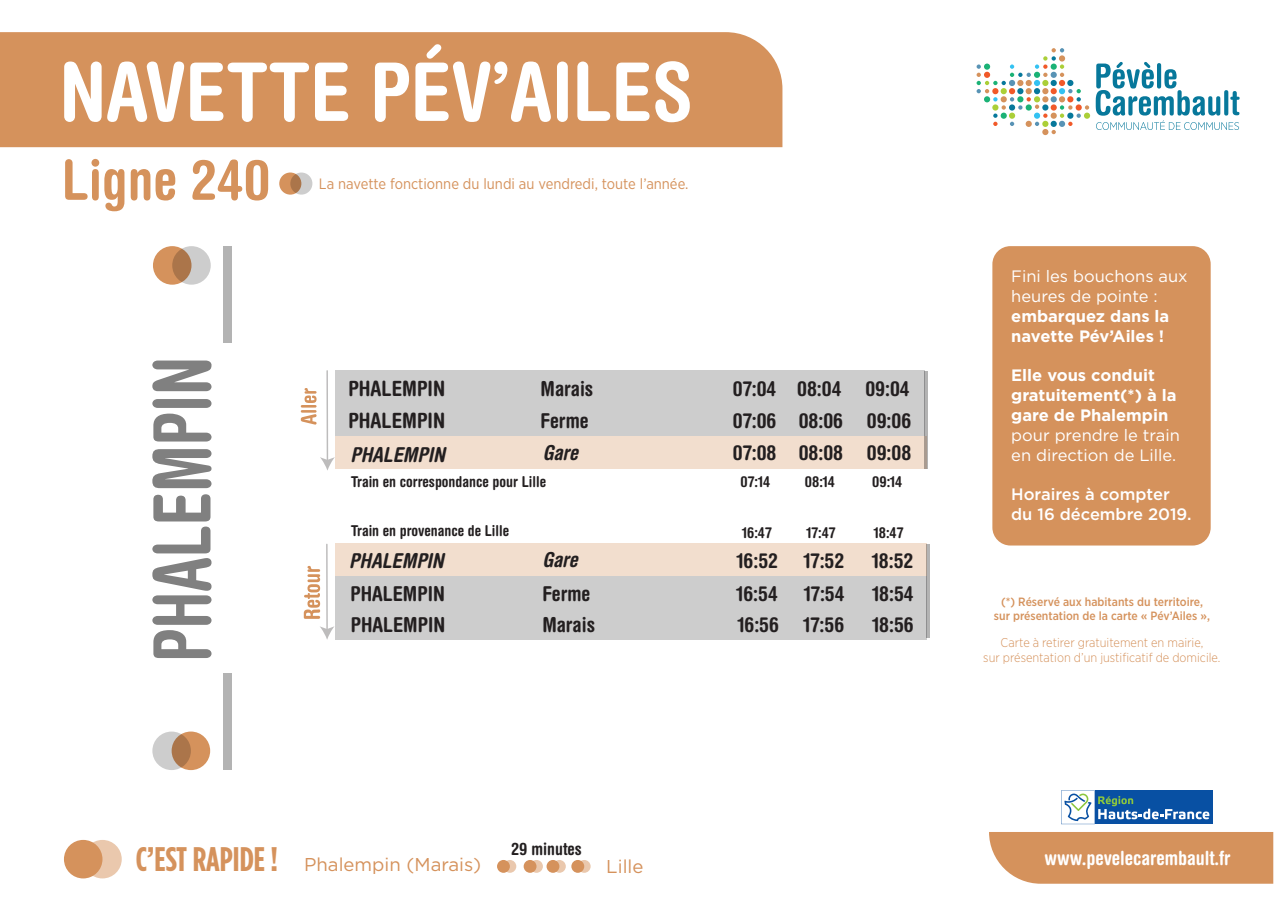
<style>
.page{position:relative;width:1280px;height:910px;background:#fff}
.page>*{position:absolute;margin:0;border:0;box-sizing:border-box;transform-origin:0 0}
.t1{font:700 condensed 81px "Helvetica Rounded LT";color:#fff}
.t2{font:700 condensed 55.5px "Helvetica Rounded LT";color:#d5925c}
.t3{font:700 condensed 21.15px/32.2px "Helvetica Rounded LT";color:#231f20}
.t4{font:700 condensed 20.55px/32.2px "Helvetica Rounded LT";color:#231f20}
.t5{font:italic 700 condensed 20.55px "Helvetica Rounded LT";color:#231f20}
.t6{font:700 condensed 19.5px "Helvetica Rounded LT";color:#fff}
.t7{font:18.6px "Gotham";color:#d5925c}
.t8{font:700 condensed 17.1px "Helvetica Rounded";color:#231f20}
.t9{font:700 16.5px/19.8px "Gotham";color:#fff}
.t10{font:16.5px/19.8px "Gotham";color:#fff}
.t11{font:500 16.5px/19.8px "Gotham";color:#fff}
.t12{font:700 condensed 15px "Helvetica Rounded";color:#231f20}
.t13{font:15px "Gotham Narrow";color:#d5925c}
.t14{font:300 12.75px/15.3px "Gotham Narrow";color:#d5925c;text-align:center}
.t15{font:500 12px/13.5px "Gotham Narrow";color:#d5925c;text-align:center}
.s1{font-family:"Gotham Condensed";font-weight:700;font-size:34.05px}
</style>
<div class="page">
<div style="left:336px;top:437px;width:591px;height:32px;background:#f2dece"></div>
<div style="left:336px;top:576px;width:591px;height:64px;background:#cdcdcd"></div>
<div style="left:0;top:32px;width:782px;height:115px;background:#d5925c"></div>
<svg style="left:976px;top:48px;width:114px;height:87px"></svg>
<svg style="left:1096px;top:62px;width:143px;height:68px"></svg>
<div style="left:64px;top:840px;width:38px;height:38px;background:#d5925c;border-radius:50%"></div>
<svg style="left:83px;top:840px;width:39px;height:38px"></svg>
<div style="left:497px;top:860px;width:13px;height:13px;background:#d5925c;border-radius:50%"></div>
<svg style="left:503px;top:860px;width:13px;height:13px"></svg>
<div style="left:524px;top:860px;width:12px;height:13px;background:#d5925c;border-radius:50%"></div>
<svg style="left:530px;top:860px;width:13px;height:13px"></svg>
<div style="left:546px;top:860px;width:13px;height:13px;background:#d5925c;border-radius:50%"></div>
<svg style="left:553px;top:860px;width:13px;height:13px"></svg>
<div style="left:571px;top:860px;width:13px;height:13px;background:#d5925c;border-radius:50%"></div>
<svg style="left:578px;top:860px;width:13px;height:13px"></svg>
<div style="left:336px;top:544px;width:591px;height:32px;background:#f2dece"></div>
<div style="left:223px;top:673px;width:9px;height:97px;background:#b3b3b3"></div>
<div style="left:223px;top:246px;width:9px;height:97px;background:#b3b3b3"></div>
<div style="left:153px;top:246px;width:38px;height:39px;background:#d5925c;border-radius:50%"></div>
<svg style="left:172px;top:246px;width:39px;height:39px"></svg>
<div style="left:172px;top:731px;width:38px;height:39px;background:#d5925c;border-radius:50%"></div>
<svg style="left:152px;top:731px;width:39px;height:39px"></svg>
<svg style="left:926px;top:544px;width:4px;height:94px"></svg>
<div style="left:989px;top:832px;width:284px;height:52px;background:#d5925c"></div>
<div style="left:1095px;top:790px;width:118px;height:34px;background:#0850a3"></div>
<svg style="left:1061px;top:790px;width:148px;height:34px"></svg>
<svg style="left:304px;top:566px;width:16px;height:53px"></svg>
<svg style="left:301px;top:414px;width:16px;height:11px"></svg>
<hr style="left:301px;top:410px;width:16px;height:3px;background:#d5925c">
<hr style="left:301px;top:405px;width:16px;height:3px;background:#d5925c">
<svg style="left:305px;top:388px;width:12px;height:15px"></svg>
<hr style="left:326px;top:371px;width:2px;height:90px;background:#231f20">
<svg style="left:320px;top:457px;width:15px;height:14px"></svg>
<hr style="left:326px;top:544px;width:2px;height:86px;background:#231f20">
<svg style="left:320px;top:626px;width:14px;height:14px"></svg>
<div style="left:992px;top:246px;width:219px;height:299px;background:#d5925c;border-radius:18px"></div>
<div style="left:279px;top:173px;width:22px;height:22px;background:#d5925c;border-radius:50%"></div>
<svg style="left:290px;top:173px;width:22px;height:22px"></svg>
<div style="left:335px;top:371px;width:589px;height:65px;background:#cdcdcd"></div>
<svg style="left:924px;top:371px;width:4px;height:98px"></svg>
<svg style="left:152px;top:527px;width:60px;height:131px"></svg>
<svg style="left:153px;top:494px;width:57px;height:27px"></svg>
<svg style="left:152px;top:449px;width:60px;height:39px"></svg>
<svg style="left:153px;top:414px;width:59px;height:28px"></svg>
<svg style="left:152px;top:399px;width:60px;height:9px"></svg>
<svg style="left:152px;top:361px;width:60px;height:30px"></svg>
<h1 class="t1" style="left:60px;top:43px;width:635px">NAVETTE PÉV’AILES</h1>
<h2 class="t2" style="left:62px;top:146px;width:210px">Ligne 240</h2>
<p class="t13" style="left:319px;top:175px;width:371px">La navette fonctionne du lundi au vendredi, toute l’année.</p>
<p class="t3" style="left:348px;top:371px;width:98px">PHALEMPIN<br>PHALEMPIN</p>
<p class="t5" style="left:350px;top:442px;width:96px">PHALEMPIN</p>
<p class="t4" style="left:541px;top:372px;width:54px">Marais<br>Ferme</p>
<p class="t4" style="left:733px;top:372px;width:45px">07:04<br>07:06</p>
<p class="t4" style="left:797px;top:372px;width:47px">08:04<br>08:06</p>
<p class="t4" style="left:865px;top:372px;width:47px">09:04<br>09:06</p>
<p class="t5" style="left:543px;top:440px;width:37px">Gare</p>
<p class="t4" style="left:733px;top:436px;width:180px">07:08 08:08 09:08</p>
<p class="t12" style="left:351px;top:472px;width:197px">Train en correspondance pour Lille</p>
<p class="t12" style="left:741px;top:473px;width:31px">07:14</p>
<p class="t12" style="left:805px;top:473px;width:32px">08:14</p>
<p class="t12" style="left:872px;top:473px;width:32px">09:14</p>
<p class="t12" style="left:351px;top:521px;width:160px">Train en provenance de Lille</p>
<p class="t12" style="left:742px;top:523px;width:31px">16:47</p>
<p class="t12" style="left:806px;top:523px;width:31px">17:47</p>
<p class="t12" style="left:874px;top:523px;width:31px">18:47</p>
<p class="t5" style="left:542px;top:547px;width:37px">Gare</p>
<p class="t5" style="left:349px;top:548px;width:96px">PHALEMPIN</p>
<p class="t4" style="left:737px;top:544px;width:43px">16:52</p>
<p class="t4" style="left:804px;top:544px;width:42px">17:52</p>
<p class="t4" style="left:872px;top:544px;width:43px">18:52</p>
<p class="t4" style="left:350px;top:578px;width:96px">PHALEMPIN</p>
<p class="t4" style="left:542px;top:578px;width:50px">Ferme</p>
<p class="t4" style="left:736px;top:578px;width:43px">16:54</p>
<p class="t4" style="left:804px;top:577px;width:42px">17:54</p>
<p class="t4" style="left:872px;top:577px;width:43px">18:54</p>
<p class="t4" style="left:351px;top:608px;width:96px">PHALEMPIN</p>
<p class="t4" style="left:542px;top:608px;width:54px">Marais</p>
<p class="t4" style="left:738px;top:608px;width:43px">16:56</p>
<p class="t4" style="left:803px;top:608px;width:42px">17:56</p>
<p class="t4" style="left:872px;top:608px;width:43px">18:56</p>
<p class="t10" style="left:1011px;top:266px;width:178px">Fini les bouchons aux heures de pointe :</p>
<p class="t9" style="left:1011px;top:306px;width:160px">embarquez dans la navette Pév’Ailes !</p>
<p class="t9" style="left:1011px;top:366px;width:167px">Elle vous conduit gratuitement(*) à la gare de Phalempin</p>
<p class="t10" style="left:1011px;top:425px;width:170px">pour prendre le train en direction de Lille.</p>
<p class="t11" style="left:1011px;top:484px;width:182px">Horaires à compter du 16 décembre 2019.</p>
<p class="t15" style="left:994px;top:595px;width:218px">(*) Réservé aux habitants du territoire, sur présentation de la carte « Pév’Ailes »,</p>
<p class="t14" style="left:983px;top:634px;width:239px">Carte à retirer gratuitement en mairie,<br>sur présentation d’un justificatif de domicile.</p>
<p class="t7" style="left:136px;top:853px;width:347px"><span class="s1">C’EST RAPIDE !</span> Phalempin (Marais)</p>
<p class="t8" style="left:511px;top:838px;width:72px">29 minutes</p>
<p class="t7" style="left:606px;top:854px;width:39px">Lille</p>
<p class="t6" style="left:1044px;top:846px;width:188px">www.pevelecarembault.fr</p>
</div>
